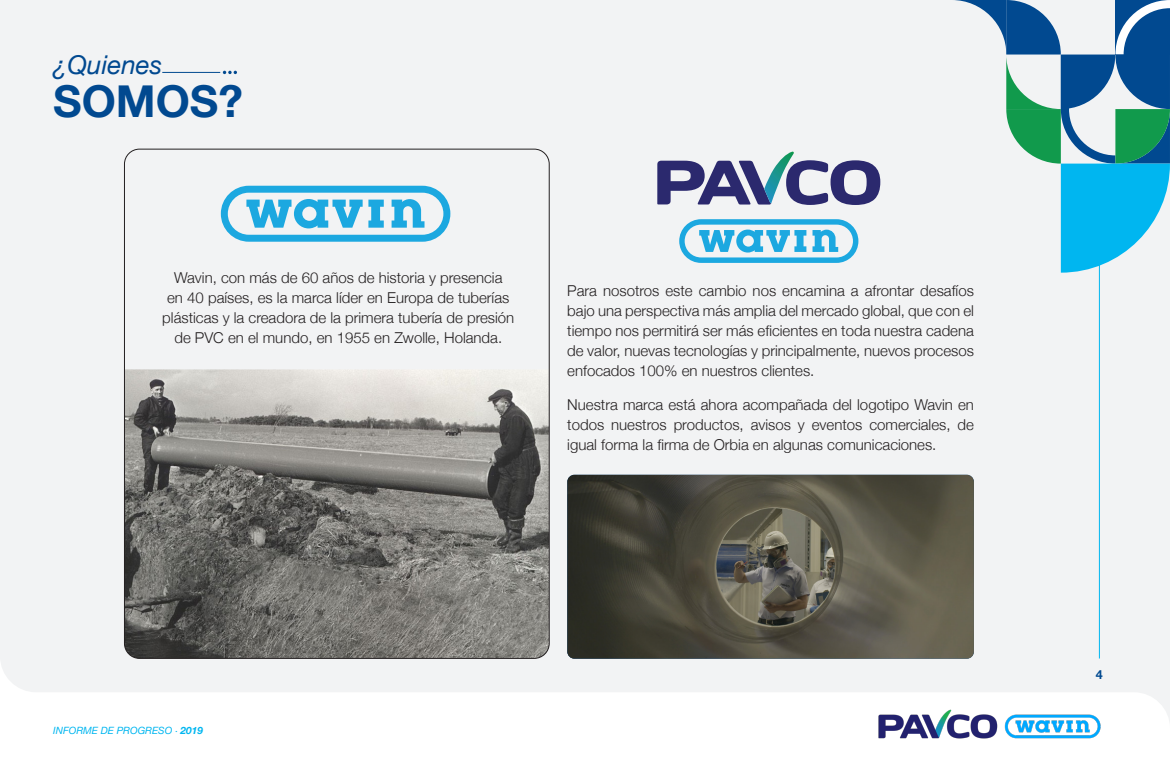
<style>
.page{position:relative;width:1170px;height:765px;background:#fff}
.page>*{position:absolute;margin:0;border:0;box-sizing:border-box;transform-origin:0 0}
.t1{font:700 43.88px "Helvetica Neue";color:#014990}
.t2{font:italic 26px "Helvetica Neue";color:#014990}
.t3{font:300 15px/20px "Helvetica Neue";color:#231f20;text-align:justify}
.t4{font:700 12.5px "Helvetica Neue";color:#014990}
.t5{font:italic 10px "Helvetica Neue";color:#00b6f0}
.s1{font-weight:700}
</style>
<div class="page">
<div style="left:0;top:0;width:1169px;height:765px;background:#f2f3f4"></div>
<hr style="left:1098px;top:234px;width:1px;height:425px;background:#00b6f0">
<svg style="left:954px;top:0;width:215px;height:273px"></svg>
<img style="left:124px;top:369px;width:425px;height:287px">
<img style="left:567px;top:475px;width:406px;height:181px">
<hr style="left:162px;top:72px;width:58px;height:1px;background:#014990">
<svg style="left:223px;top:71px;width:14px;height:3px"></svg>
<svg style="left:657px;top:152px;width:223px;height:53px"></svg>
<svg style="left:679px;top:219px;width:179px;height:44px"></svg>
<svg style="left:221px;top:186px;width:229px;height:56px"></svg>
<svg style="left:0;top:656px;width:1169px;height:109px;fill:#fff"></svg>
<img style="left:866px;top:697px;width:246px;height:53px">
<p class="t2" style="left:53px;top:46px;width:111px">¿Quienes</p>
<p class="t1" style="left:53px;top:67px;width:191px">SOMOS?</p>
<p class="t3" style="left:162px;top:267px;width:353px;text-align:center">Wavin, con más de 60 años de historia y presencia<br>en 40 países, es la marca líder en Europa de tuberías plásticas y la creadora de la primera tubería de presión de PVC en el mundo, en 1955 en Zwolle, Holanda.</p>
<p class="t3" style="left:567px;top:280px;width:408px">Para nosotros este cambio nos encamina a afrontar desafíos bajo una perspectiva más amplia del mercado global, que con el tiempo nos permitirá ser más eficientes en toda nuestra cadena de valor, nuevas tecnologías y principalmente, nuevos procesos enfocados 100% en nuestros clientes.</p>
<p class="t3" style="left:567px;top:394px;width:408px">Nuestra marca está ahora acompañada del logotipo Wavin en todos nuestros productos, avisos y eventos comerciales, de igual forma la firma de Orbia en algunas comunicaciones.</p>
<p class="t5" style="left:53px;top:723px;width:151px">INFORME DE PROGRESO · <span class="s1">2019</span></p>
<p class="t4" style="left:1095px;top:665px;width:8px">4</p>
</div>
